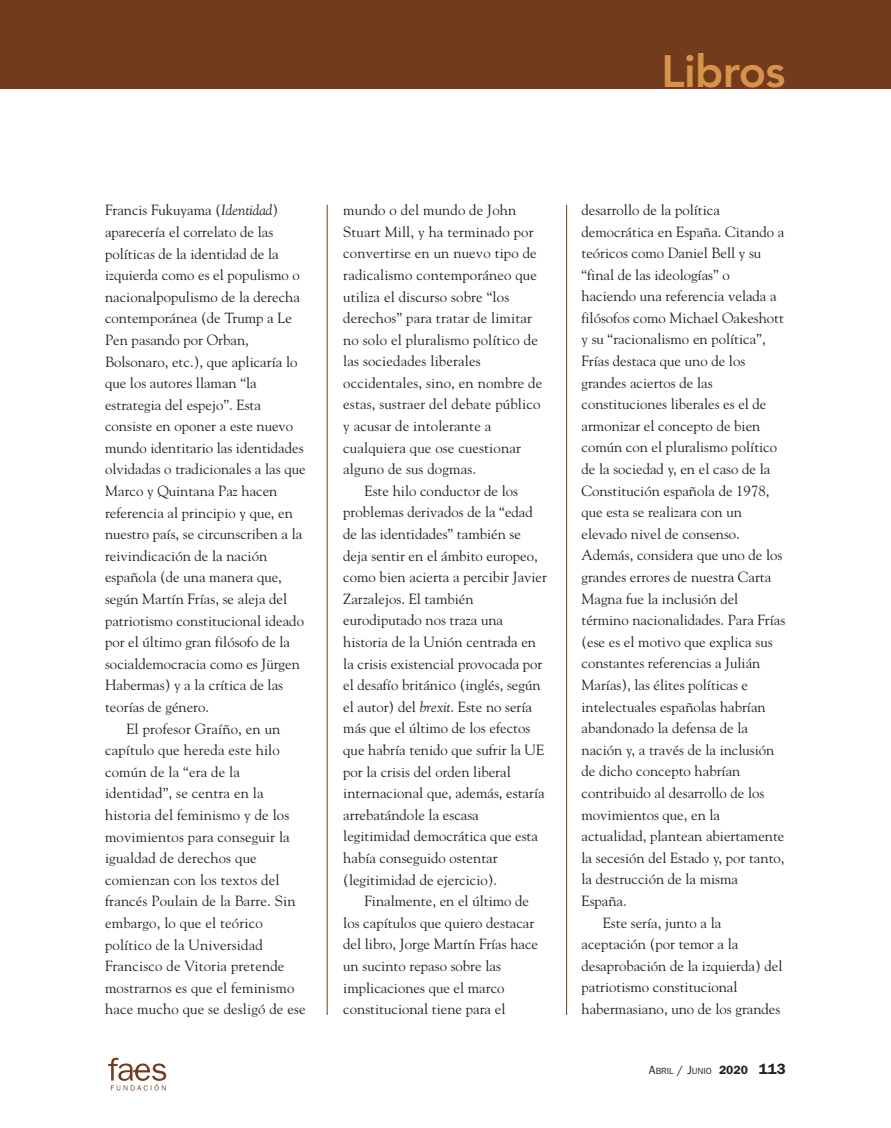
<style>
.page{position:relative;width:891px;height:1128px;background:#fff}
.page>*{position:absolute;margin:0;border:0;box-sizing:border-box;transform-origin:0 0}
.t1{font:800 45px "Avenir";letter-spacing:-.015em;color:#d7934a}
.t2{font:14.7px "Goudy";color:#231f20}
.t3{font:9px "Franklin Gothic";color:#231f20}
.s1{font-style:italic}
.s2{font-size:12px}
.s3{font-weight:600;font-size:12px}
.s4{font-weight:600;font-size:15px}
</style>
<div class="page">
<svg style="left:108px;top:1058px;width:58px;height:32px"></svg>
<hr style="left:327px;top:205px;width:1px;height:810px;background:#723b1e">
<hr style="left:566px;top:205px;width:1px;height:810px;background:#723b1e">
<div style="left:0;top:0;width:891px;height:88px;background:#723b1e"></div>
<h1 class="t1" style="left:661px;top:53px;width:126px">Libros</h1>
<p class="t2" style="left:105px;top:204px;width:175px">Francis Fukuyama (<span class="s1">Identidad</span>)</p>
<p class="t2" style="left:105px;top:226px;width:170px">aparecería el correlato de las</p>
<p class="t2" style="left:105px;top:248px;width:175px">políticas de la identidad de la</p>
<p class="t2" style="left:105px;top:269px;width:196px">izquierda como es el populismo o</p>
<p class="t2" style="left:105px;top:291px;width:196px">nacionalpopulismo de la derecha</p>
<p class="t2" style="left:105px;top:312px;width:188px">contemporánea (de Trump a Le</p>
<p class="t2" style="left:105px;top:334px;width:145px">Pen pasando por Orban,</p>
<p class="t2" style="left:105px;top:356px;width:194px">Bolsonaro, etc.), que aplicaría lo</p>
<p class="t2" style="left:105px;top:377px;width:153px">que los autores llaman “la</p>
<p class="t2" style="left:105px;top:399px;width:157px">estrategia del espejo”. Esta</p>
<p class="t2" style="left:105px;top:420px;width:190px">consiste en oponer a este nuevo</p>
<p class="t2" style="left:105px;top:442px;width:200px">mundo identitario las identidades</p>
<p class="t2" style="left:105px;top:464px;width:202px">olvidadas o tradicionales a las que</p>
<p class="t2" style="left:105px;top:485px;width:174px">Marco y Quintana Paz hacen</p>
<p class="t2" style="left:105px;top:507px;width:189px">referencia al principio y que, en</p>
<p class="t2" style="left:105px;top:528px;width:199px">nuestro país, se circunscriben a la</p>
<p class="t2" style="left:105px;top:550px;width:164px">reivindicación de la nación</p>
<p class="t2" style="left:105px;top:571px;width:178px">española (de una manera que,</p>
<p class="t2" style="left:105px;top:593px;width:184px">según Martín Frías, se aleja del</p>
<p class="t2" style="left:105px;top:615px;width:200px">patriotismo constitucional ideado</p>
<p class="t2" style="left:105px;top:636px;width:186px">por el último gran filósofo de la</p>
<p class="t2" style="left:105px;top:658px;width:196px">socialdemocracia como es Jürgen</p>
<p class="t2" style="left:105px;top:679px;width:179px">Habermas) y a la crítica de las</p>
<p class="t2" style="left:105px;top:701px;width:106px">teorías de género.</p>
<p class="t2" style="left:126px;top:723px;width:155px">El profesor Graíño, en un</p>
<p class="t2" style="left:105px;top:744px;width:176px">capítulo que hereda este hilo</p>
<p class="t2" style="left:105px;top:766px;width:136px">común de la “era de la</p>
<p class="t2" style="left:105px;top:787px;width:160px">identidad”, se centra en la</p>
<p class="t2" style="left:105px;top:809px;width:186px">historia del feminismo y de los</p>
<p class="t2" style="left:105px;top:831px;width:186px">movimientos para conseguir la</p>
<p class="t2" style="left:105px;top:852px;width:153px">igualdad de derechos que</p>
<p class="t2" style="left:105px;top:874px;width:176px">comienzan con los textos del</p>
<p class="t2" style="left:105px;top:895px;width:192px">francés Poulain de la Barre. Sin</p>
<p class="t2" style="left:105px;top:917px;width:159px">embargo, lo que el teórico</p>
<p class="t2" style="left:105px;top:939px;width:159px">político de la Universidad</p>
<p class="t2" style="left:105px;top:960px;width:181px">Francisco de Vitoria pretende</p>
<p class="t2" style="left:105px;top:982px;width:191px">mostrarnos es que el feminismo</p>
<p class="t2" style="left:105px;top:1003px;width:202px">hace mucho que se desligó de ese</p>
<p class="t2" style="left:343px;top:204px;width:175px">mundo o del mundo de John</p>
<p class="t2" style="left:343px;top:226px;width:192px">Stuart Mill, y ha terminado por</p>
<p class="t2" style="left:343px;top:247px;width:195px">convertirse en un nuevo tipo de</p>
<p class="t2" style="left:343px;top:269px;width:195px">radicalismo contemporáneo que</p>
<p class="t2" style="left:343px;top:291px;width:167px">utiliza el discurso sobre “los</p>
<p class="t2" style="left:343px;top:312px;width:190px">derechos” para tratar de limitar</p>
<p class="t2" style="left:343px;top:334px;width:196px">no solo el pluralismo político de</p>
<p class="t2" style="left:343px;top:355px;width:139px">las sociedades liberales</p>
<p class="t2" style="left:343px;top:377px;width:200px">occidentales, sino, en nombre de</p>
<p class="t2" style="left:343px;top:399px;width:199px">estas, sustraer del debate público</p>
<p class="t2" style="left:343px;top:420px;width:150px">y acusar de intolerante a</p>
<p class="t2" style="left:343px;top:442px;width:179px">cualquiera que ose cuestionar</p>
<p class="t2" style="left:343px;top:463px;width:134px">alguno de sus dogmas.</p>
<p class="t2" style="left:364px;top:485px;width:155px">Este hilo conductor de los</p>
<p class="t2" style="left:343px;top:506px;width:191px">problemas derivados de la “edad</p>
<p class="t2" style="left:343px;top:528px;width:179px">de las identidades” también se</p>
<p class="t2" style="left:343px;top:550px;width:196px">deja sentir en el ámbito europeo,</p>
<p class="t2" style="left:343px;top:571px;width:205px">como bien acierta a percibir Javier</p>
<p class="t2" style="left:343px;top:593px;width:132px">Zarzalejos. El también</p>
<p class="t2" style="left:343px;top:614px;width:161px">eurodiputado nos traza una</p>
<p class="t2" style="left:343px;top:636px;width:194px">historia de la Unión centrada en</p>
<p class="t2" style="left:343px;top:658px;width:201px">la crisis existencial provocada por</p>
<p class="t2" style="left:343px;top:679px;width:199px">el desafío británico (inglés, según</p>
<p class="t2" style="left:343px;top:701px;width:190px">el autor) del <span class="s1">brexit</span>. Este no sería</p>
<p class="t2" style="left:343px;top:722px;width:188px">más que el último de los efectos</p>
<p class="t2" style="left:343px;top:744px;width:202px">que habría tenido que sufrir la UE</p>
<p class="t2" style="left:343px;top:766px;width:169px">por la crisis del orden liberal</p>
<p class="t2" style="left:343px;top:787px;width:203px">internacional que, además, estaría</p>
<p class="t2" style="left:343px;top:809px;width:137px">arrebatándole la escasa</p>
<p class="t2" style="left:343px;top:830px;width:196px">legitimidad democrática que esta</p>
<p class="t2" style="left:343px;top:852px;width:156px">había conseguido ostentar</p>
<p class="t2" style="left:343px;top:874px;width:155px">(legitimidad de ejercicio).</p>
<p class="t2" style="left:364px;top:895px;width:166px">Finalmente, en el último de</p>
<p class="t2" style="left:343px;top:917px;width:193px">los capítulos que quiero destacar</p>
<p class="t2" style="left:343px;top:938px;width:196px">del libro, Jorge Martín Frías hace</p>
<p class="t2" style="left:343px;top:960px;width:159px">un sucinto repaso sobre las</p>
<p class="t2" style="left:343px;top:982px;width:163px">implicaciones que el marco</p>
<p class="t2" style="left:343px;top:1003px;width:164px">constitucional tiene para el</p>
<p class="t2" style="left:581px;top:204px;width:140px">desarrollo de la política</p>
<p class="t2" style="left:581px;top:226px;width:204px">democrática en España. Citando a</p>
<p class="t2" style="left:581px;top:247px;width:181px">teóricos como Daniel Bell y su</p>
<p class="t2" style="left:581px;top:269px;width:150px">“final de las ideologías” o</p>
<p class="t2" style="left:581px;top:290px;width:197px">haciendo una referencia velada a</p>
<p class="t2" style="left:581px;top:312px;width:204px">filósofos como Michael Oakeshott</p>
<p class="t2" style="left:581px;top:334px;width:186px">y su “racionalismo en política”,</p>
<p class="t2" style="left:581px;top:355px;width:165px">Frías destaca que uno de los</p>
<p class="t2" style="left:581px;top:377px;width:133px">grandes aciertos de las</p>
<p class="t2" style="left:581px;top:398px;width:186px">constituciones liberales es el de</p>
<p class="t2" style="left:581px;top:420px;width:180px">armonizar el concepto de bien</p>
<p class="t2" style="left:581px;top:441px;width:197px">común con el pluralismo político</p>
<p class="t2" style="left:581px;top:463px;width:190px">de la sociedad y, en el caso de la</p>
<p class="t2" style="left:581px;top:485px;width:189px">Constitución española de 1978,</p>
<p class="t2" style="left:581px;top:506px;width:162px">que esta se realizara con un</p>
<p class="t2" style="left:581px;top:528px;width:160px">elevado nivel de consenso.</p>
<p class="t2" style="left:581px;top:549px;width:202px">Además, considera que uno de los</p>
<p class="t2" style="left:581px;top:571px;width:191px">grandes errores de nuestra Carta</p>
<p class="t2" style="left:581px;top:593px;width:158px">Magna fue la inclusión del</p>
<p class="t2" style="left:581px;top:614px;width:205px">término nacionalidades. Para Frías</p>
<p class="t2" style="left:581px;top:636px;width:193px">(ese es el motivo que explica sus</p>
<p class="t2" style="left:581px;top:657px;width:180px">constantes referencias a Julián</p>
<p class="t2" style="left:581px;top:679px;width:168px">Marías), las élites políticas e</p>
<p class="t2" style="left:581px;top:701px;width:186px">intelectuales españolas habrían</p>
<p class="t2" style="left:581px;top:722px;width:168px">abandonado la defensa de la</p>
<p class="t2" style="left:581px;top:744px;width:194px">nación y, a través de la inclusión</p>
<p class="t2" style="left:581px;top:765px;width:160px">de dicho concepto habrían</p>
<p class="t2" style="left:581px;top:787px;width:184px">contribuido al desarrollo de los</p>
<p class="t2" style="left:581px;top:809px;width:140px">movimientos que, en la</p>
<p class="t2" style="left:581px;top:830px;width:204px">actualidad, plantean abiertamente</p>
<p class="t2" style="left:581px;top:852px;width:205px">la secesión del Estado y, por tanto,</p>
<p class="t2" style="left:581px;top:873px;width:158px">la destrucción de la misma</p>
<p class="t2" style="left:581px;top:895px;width:47px">España.</p>
<p class="t2" style="left:603px;top:917px;width:120px">Este sería, junto a la</p>
<p class="t2" style="left:581px;top:938px;width:158px">aceptación (por temor a la</p>
<p class="t2" style="left:581px;top:960px;width:202px">desaprobación de la izquierda) del</p>
<p class="t2" style="left:581px;top:981px;width:158px">patriotismo constitucional</p>
<p class="t2" style="left:581px;top:1003px;width:200px">habermasiano, uno de los grandes</p>
<p class="t3" style="left:649px;top:1067px;width:138px"><span class="s2">A</span>BRIL <span class="s2">/ J</span>UNIO <span class="s3">2020</span> <span class="s4">113</span></p>
</div>
